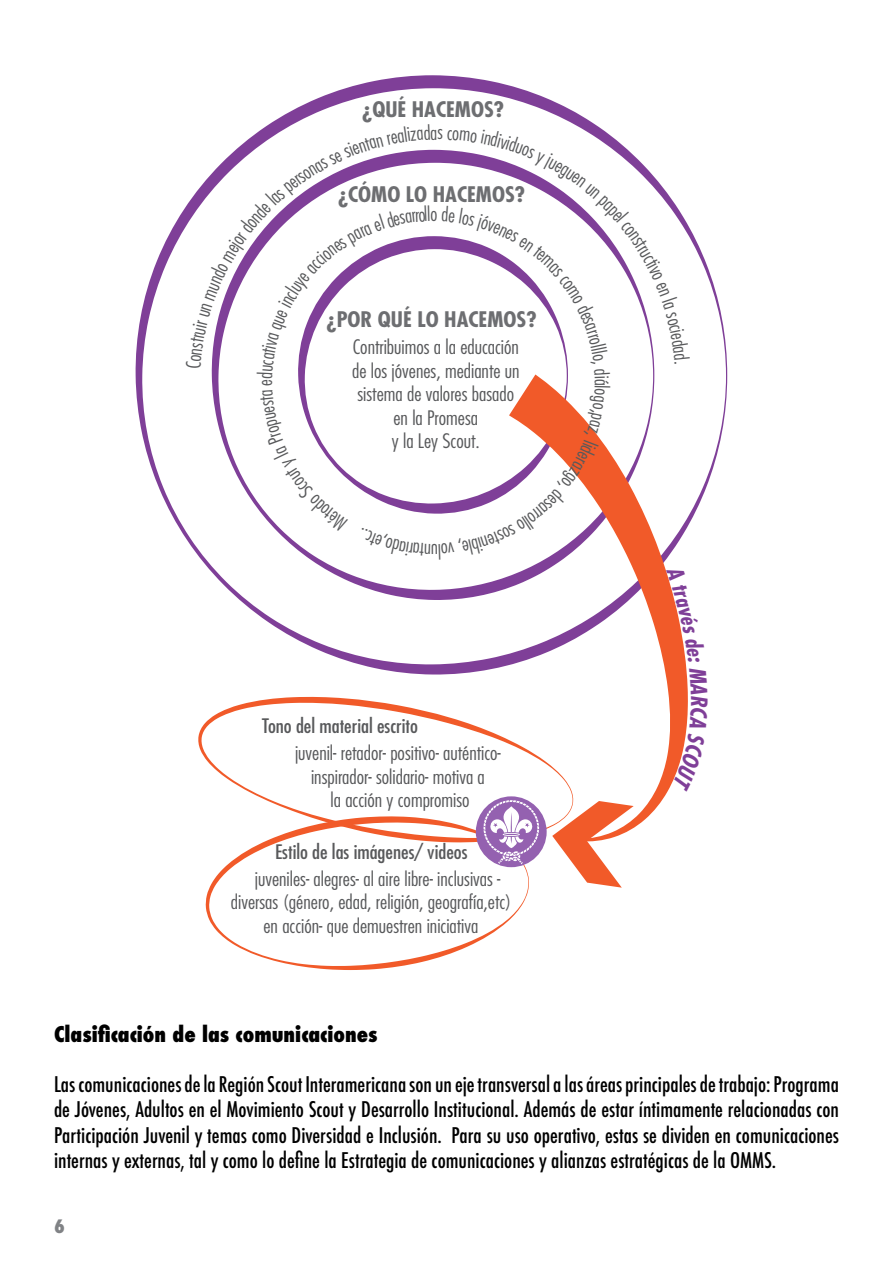
<style>
.page{position:relative;width:893px;height:1263px;background:#fff}
.page>*{position:absolute;margin:0;border:0;box-sizing:border-box;transform-origin:0 0}
.t1{font:italic 700 condensed 21.9px "Futura";color:#7f3f98}
.t2{font:500 condensed 21px/25.2px "Futura";color:#000;text-align:justify}
.t3{font:800 condensed 21px "Futura";color:#000}
.t4{font:700 condensed 20.85px "Futura";color:#6d6e71;scale:1.07 1}
.t5{font:300 condensed 19.5px/23.4px "Futura";color:#58595b;text-align:center;scale:1.07 1}
.t6{font:condensed 19.5px "Futura";color:#58595b;scale:1.07 1}
.t7{font:300 condensed 19.5px "Futura";color:#58595b}
.t8{font:800 condensed 18px "Futura";color:#808285}
</style>
<div class="page">
<svg style="left:135px;top:75px;width:592px;height:600px"></svg>
<svg style="left:211px;top:378px;width:298px;height:222px"></svg>
<svg style="left:298px;top:378px;width:211px;height:136px"></svg>
<svg style="left:509px;top:378px;width:179px;height:450px"></svg>
<svg style="left:557px;top:801px;width:77px;height:87px"></svg>
<svg style="left:198px;top:696px;width:376px;height:146px"></svg>
<svg style="left:206px;top:816px;width:323px;height:154px"></svg>
<div style="left:476px;top:796px;width:71px;height:71px;background:#9461b0;border-radius:50%"></div>
<svg style="left:483px;top:800px;width:56px;height:64px"></svg>
<svg style="left:666px;top:565px;width:41px;height:130px"></svg>
<svg style="left:672px;top:707px;width:16px;height:84px"></svg>
<svg style="left:260px;top:390px;width:88px;height:141px"></svg>
<svg style="left:439px;top:386px;width:171px;height:173px"></svg>
<svg style="left:362px;top:527px;width:68px;height:29px"></svg>
<svg style="left:186px;top:124px;width:504px;height:254px"></svg>
<p class="t4" style="left:362px;top:96px;width:134px">¿QUÉ HACEMOS?</p>
<p class="t7" style="left:437px;top:120px;width:7px">s</p>
<p class="t4" style="left:338px;top:181px;width:176px">¿CÓMO LO HACEMOS?</p>
<p class="t7" style="left:430px;top:202px;width:8px">o</p>
<p class="t7" style="left:253px;top:386px;width:8px;rotate:-90deg">e</p>
<p class="t4" style="left:327px;top:306px;width:198px">¿POR QUÉ LO HACEMOS?</p>
<p class="t5" style="left:352px;top:335px;width:158px">Contribuimos a la educación de los jóvenes, mediante un sistema de valores basado en la Promesa<br>y la Ley Scout.</p>
<p class="t7" style="left:438px;top:563px;width:8px;rotate:180deg">u</p>
<p class="t7" style="left:614px;top:379px;width:8px;rotate:90deg">á</p>
<p class="t6" style="left:262px;top:713px;width:147px">Tono del material escrito</p>
<p class="t5" style="left:295px;top:741px;width:194px">juvenil- retador- positivo- auténtico&shy;inspirador- solidario- motiva a<br>la acción y compromiso</p>
<p class="t6" style="left:275px;top:839px;width:181px">Estilo de las imágenes/ videos</p>
<p class="t5" style="left:255px;top:866px;width:231px">juveniles- alegres- al aire libre- inclusivas -</p>
<p class="t5" style="left:231px;top:890px;width:264px">diversas (género, edad, religión, geografía,etc)</p>
<p class="t5" style="left:263px;top:913px;width:202px">en acción- que demuestren iniciativa</p>
<p class="t1" style="left:713px;top:695px;width:14px;rotate:90deg">R</p>
<p class="t3" style="left:54px;top:1020px;width:325px">Clasificación de las comunicaciones</p>
<p class="t2" style="left:54px;top:1072px;width:786px">Las comunicaciones de la Región Scout Interamericana son un eje transversal a las áreas principales de trabajo: Programa de Jóvenes, Adultos en el Movimiento Scout y Desarrollo Institucional. Además de estar íntimamente relacionadas con Participación Juvenil y temas como Diversidad e Inclusión. Para su uso operativo, estas se dividen en comunicaciones internas y externas, tal y como lo define la Estrategia de comunicaciones y alianzas estratégicas de la OMMS.</p>
<p class="t8" style="left:54px;top:1214px;width:12px">6</p>
</div>
